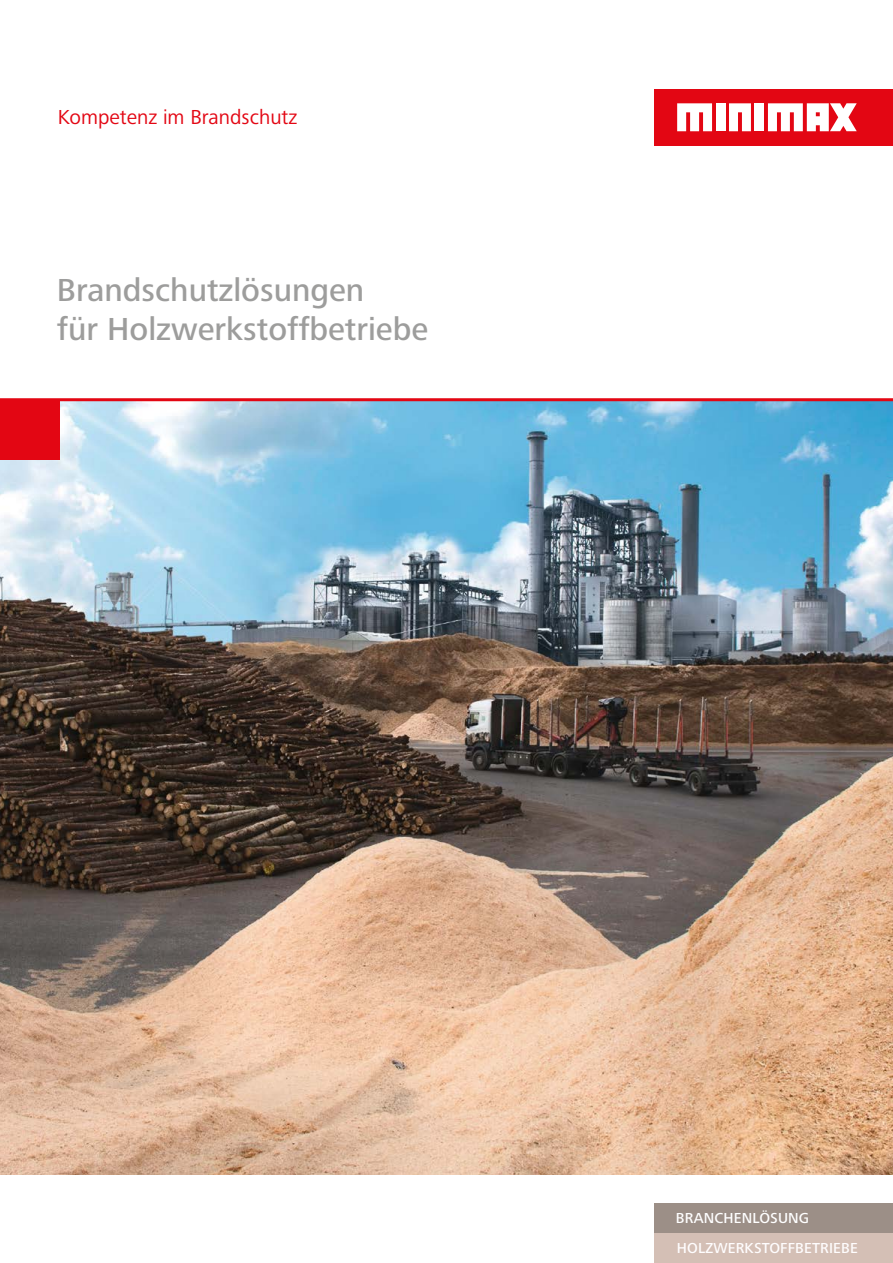
<style>
.page{position:relative;width:893px;height:1263px;background:#fff}
.page>*{position:absolute;margin:0;border:0;box-sizing:border-box;transform-origin:0 0}
.t1{font:500 33px/39.6px "Frutiger Next Pro";color:#9d9d9c}
.t2{font:21px "Frutiger Next Pro";color:#e30613}
.t3{font:500 15px "Frutiger Next Pro";letter-spacing:.01em;color:#fffdfe}
.t4{font:500 15px "Frutiger Next Pro";letter-spacing:.01em;color:#fff}
</style>
<div class="page">
<img style="left:0;top:401px;width:893px;height:773px">
<div style="left:655px;top:1233px;width:238px;height:30px;background:#d4bfb5"></div>
<div style="left:655px;top:1203px;width:238px;height:30px;background:#9c8f87"></div>
<div style="left:0;top:400px;width:59px;height:59px;background:#e30613"></div>
<div style="left:655px;top:89px;width:238px;height:56px;background:#e30613"></div>
<div style="left:755px;top:103px;width:9px;height:28px;background:#fff"></div>
<svg style="left:729px;top:103px;width:22px;height:28px"></svg>
<div style="left:716px;top:103px;width:9px;height:28px;background:#fff"></div>
<svg style="left:677px;top:103px;width:35px;height:28px"></svg>
<svg style="left:768px;top:103px;width:89px;height:28px"></svg>
<hr style="left:0;top:398px;width:893px;height:3px;background:#e30613">
<p class="t2" style="left:58px;top:105px;width:241px">Kompetenz im Brandschutz</p>
<p class="t1" style="left:57px;top:270px;width:373px">Brandschutzlösungen<br>für Holzwerkstoffbetriebe</p>
<p class="t4" style="left:676px;top:1210px;width:135px">BRANCHENLÖSUNG</p>
<p class="t3" style="left:677px;top:1239px;width:182px">HOLZWERKSTOFFBETRIEBE</p>
</div>
